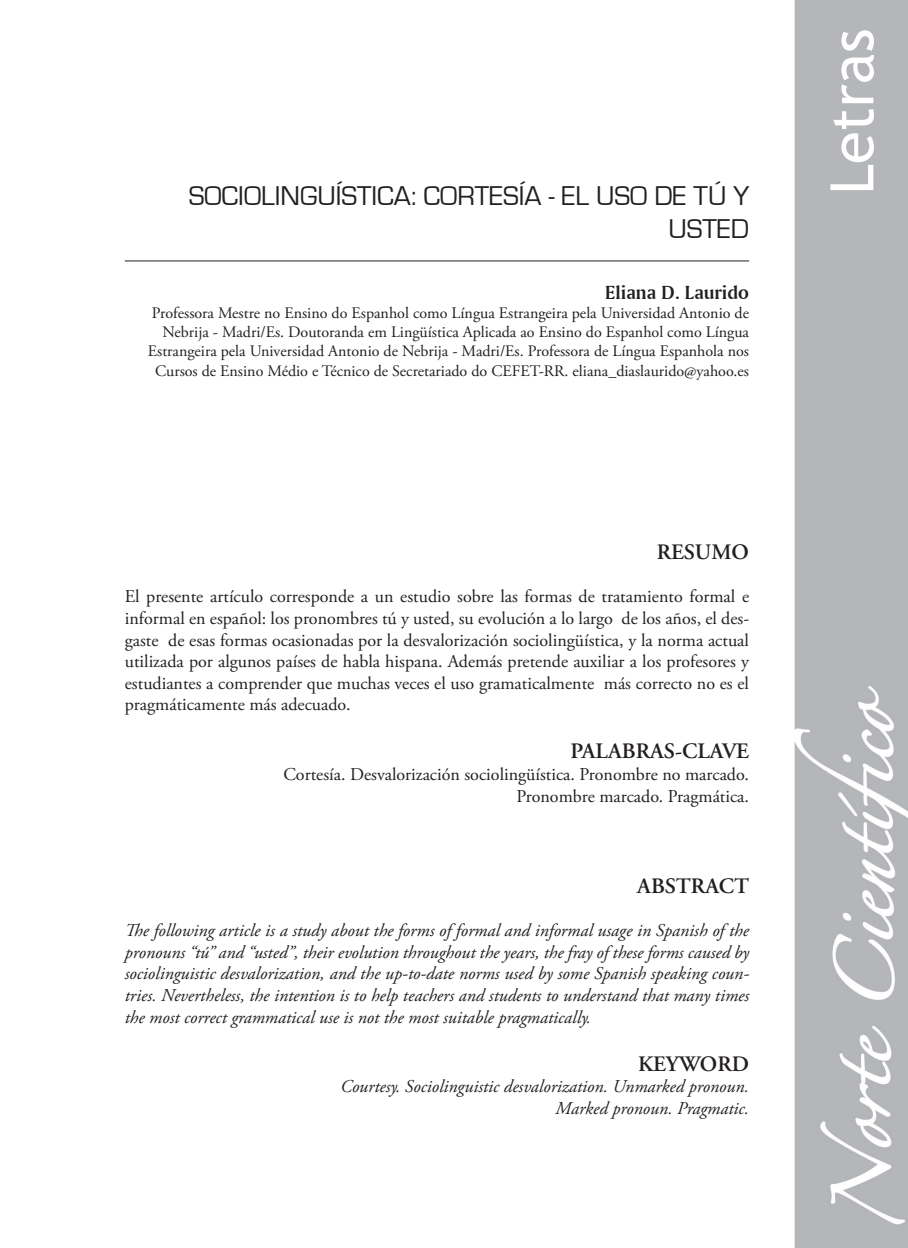
<style>
.page{position:relative;width:908px;height:1248px;background:#fff}
.page>*{position:absolute;margin:0;border:0;box-sizing:border-box;transform-origin:0 0}
.CEFET{font:60px "Trebuchet MS";color:#fff}
.Título_de_Artigo{font:28px/33.6px "Eurostile";color:#231f20;text-align:right}
.Resumo_-_Abstract_-_Título{font:600 22px "Adobe Garamond Pro";color:#231f20}
.Autores{font:20px "Amerigo BT Bold A";color:#231f20}
.Resumo{font:18px/21.6px "Adobe Garamond Pro";color:#231f20;text-align:justify}
.Resumo_-_Abstract{font:italic 18px/21.6px "Adobe Garamond Pro";color:#231f20;text-align:justify}
.Autores_Titulação{font:16px/19.2px "Adobe Garamond Pro";color:#231f20;text-align:right}
</style>
<div class="page">
<img style="left:794px;top:0;width:113px;height:1247px">
<hr style="left:125px;top:260px;width:623px;height:1px;background:#231f20">
<p class="Título_de_Artigo" style="left:188px;top:179px;width:561px">SOCIOLINGUÍSTICA: CORTESÍA - EL USO DE TÚ Y<br>USTED</p>
<p class="Autores" style="left:605px;top:280px;width:145px">Eliana D. Laurido</p>
<p class="Autores_Titulação" style="left:148px;top:304px;width:602px">Professora Mestre no Ensino do Espanhol como Língua Estrangeira pela Universidad Antonio de Nebrija - Madri/Es. Doutoranda em Lingüística Aplicada ao Ensino do Espanhol como Língua Estrangeira pela Universidad Antonio de Nebrija - Madri/Es. Professora de Língua Espanhola nos Cursos de Ensino Médio e Técnico de Secretariado do CEFET-RR. eliana_diaslaurido@yahoo.es</p>
<p class="Resumo_-_Abstract_-_Título" style="left:656px;top:539px;width:94px">RESUMO</p>
<p class="Resumo" style="left:125px;top:586px;width:625px">El presente artículo corresponde a un estudio sobre las formas de tratamiento formal e informal en español: los pronombres tú y usted, su evolución a lo largo de los años, el des&shy;gaste de esas formas ocasionadas por la desvalorización sociolingüística, y la norma actual utilizada por algunos países de habla hispana. Además pretende auxiliar a los profesores y estudiantes a comprender que muchas veces el uso gramaticalmente más correcto no es el pragmáticamente más adecuado.</p>
<p class="Resumo_-_Abstract_-_Título" style="left:570px;top:738px;width:180px">PALABRAS-CLAVE</p>
<p class="Resumo" style="left:283px;top:764px;width:467px">Cortesía. Desvalorización sociolingüística. Pronombre no marcado.</p>
<p class="Resumo" style="left:516px;top:785px;width:234px">Pronombre marcado. Pragmática.</p>
<p class="Resumo_-_Abstract_-_Título" style="left:637px;top:873px;width:113px">ABSTRACT</p>
<p class="Resumo_-_Abstract" style="left:125px;top:920px;width:625px">The following article is a study about the forms of formal and informal usage in Spanish of the pronouns “tú” and “usted”, their evolution throughout the years, the fray of these forms caused by sociolinguistic desvalorization, and the up-to-date norms used by some Spanish speaking coun&shy;tries. Nevertheless, the intention is to help teachers and students to understand that many times the most correct grammatical use is not the most suitable pragmatically.</p>
<p class="Resumo_-_Abstract_-_Título" style="left:638px;top:1050px;width:112px">KEYWORD</p>
<p class="Resumo_-_Abstract" style="left:340px;top:1076px;width:410px">Courtesy. Sociolinguistic desvalorization. Unmarked pronoun.</p>
<p class="Resumo_-_Abstract" style="left:555px;top:1097px;width:195px">Marked pronoun. Pragmatic.</p>
<p class="CEFET" style="left:816px;top:194px;width:167px;rotate:-90deg">Letras</p>
</div>
